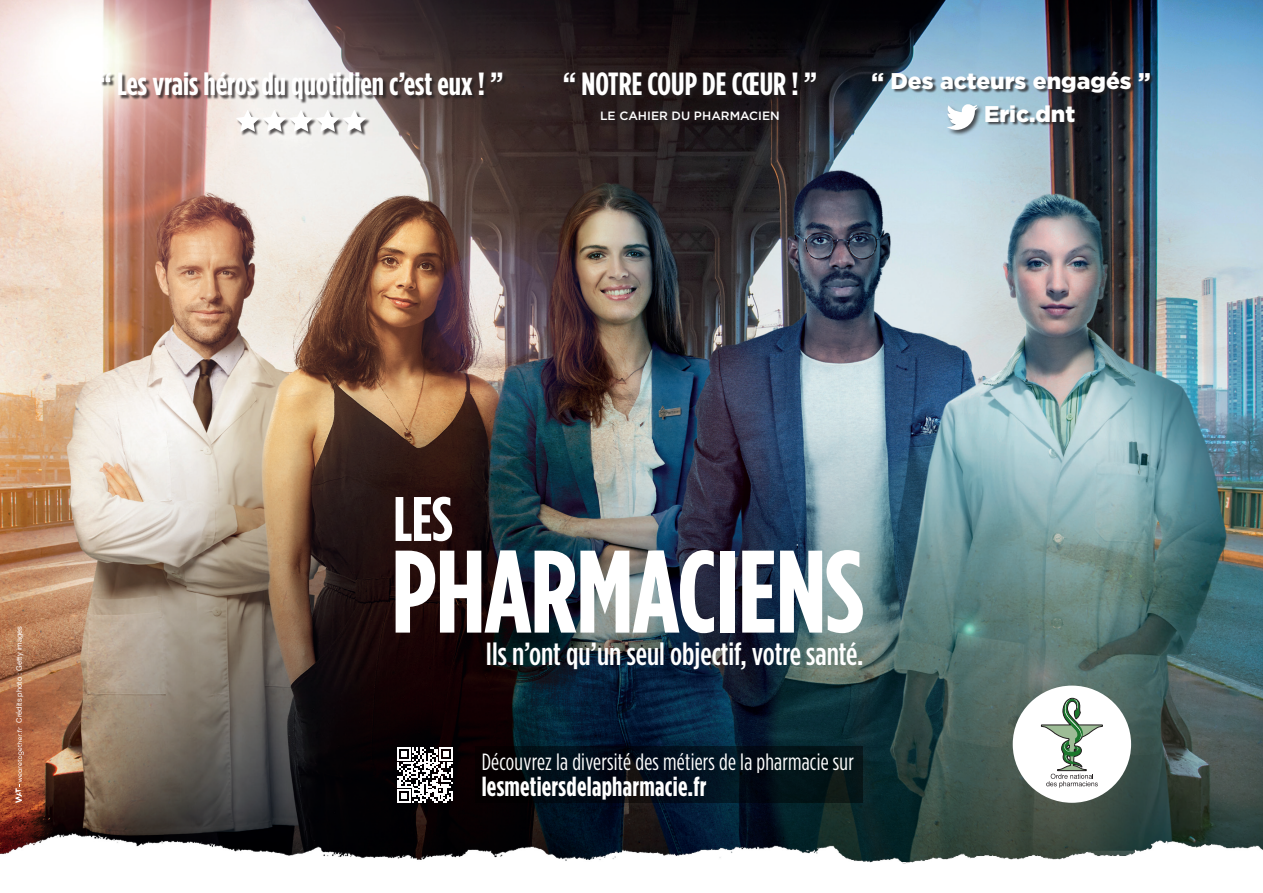
<style>
.page{position:relative;width:1263px;height:893px;background:#fff}
.page>*{position:absolute;margin:0;border:0;box-sizing:border-box;transform-origin:0 0}
.t1{font:700 117.15px "Gotham Condensed";letter-spacing:-.01em;color:#fff}
.t2{font:700 62.85px "Gotham Condensed";color:#fff}
.t3{font:700 32.1px "Gotham Condensed";color:#fff}
.t4{font:500 31.95px "Gotham Condensed";color:#fff}
.t5{font:700 27.45px "Gotham Condensed";letter-spacing:.01em;color:#fff}
.t6{font:23.4px "Gotham Condensed";letter-spacing:.01em;color:#fff}
.t7{font:900 22.65px/32.7px "Gotham";color:#fff}
.t8{font:500 12px "Gotham";color:#fff}
.t9{font:7.5px "Helvetica Neue";color:#fff}
</style>
<div class="page">
<img style="left:0;top:0;width:1263px;height:833px">
<div style="left:237px;top:111px;width:133px;height:25px;background:#231f20;opacity:.75"></div>
<svg style="left:236px;top:110px;width:130px;height:22px"></svg>
<div style="left:101px;top:73px;width:406px;height:31px;background:#231f20;opacity:.75"></div>
<div style="left:565px;top:73px;width:255px;height:52px;background:#231f20"></div>
<div style="left:873px;top:72px;width:281px;height:55px;background:#231f20;opacity:.75"></div>
<div style="left:946px;top:103px;width:38px;height:33px;background:#231f20;opacity:.75"></div>
<svg style="left:946px;top:103px;width:32px;height:29px"></svg>
<img style="left:0;top:833px;width:1263px;height:31px">
<div style="left:1013px;top:686px;width:118px;height:117px;background:#fff;border-radius:50%"></div>
<svg style="left:1041px;top:698px;width:61px;height:90px"></svg>
<svg style="left:16px;top:727px;width:8px;height:76px"></svg>
<svg style="left:476px;top:747px;width:387px;height:56px;background:#030d16"></svg>
<svg style="left:397px;top:747px;width:56px;height:56px"></svg>
<p class="t3" style="left:99px;top:65px;width:406px">“ Les vrais héros du quotidien c’est eux ! ”</p>
<p class="t3" style="left:563px;top:65px;width:256px">“ NOTRE COUP DE CŒUR ! ”</p>
<p class="t8" style="left:600px;top:108px;width:181px">LE CAHIER DU PHARMACIEN</p>
<p class="t7" style="left:984px;top:64px;width:168px;text-indent:-113px">“ Des acteurs engagés ”<br>Eric.dnt</p>
<p class="t9" style="left:14px;top:723px;width:98px;rotate:-90deg">Crédits photo : Getty images</p>
<h2 class="t2" style="left:393px;top:482px;width:61px">LES</h2>
<h1 class="t1" style="left:391px;top:523px;width:474px">PHARMACIENS</h1>
<p class="t4" style="left:486px;top:635px;width:379px">Ils n’ont qu’un seul objectif, votre santé.</p>
<p class="t6" style="left:482px;top:749px;width:374px">Découvrez la diversité des métiers de la pharmacie sur</p>
<p class="t5" style="left:482px;top:770px;width:226px">lesmetiersdelapharmacie.fr</p>
</div>
